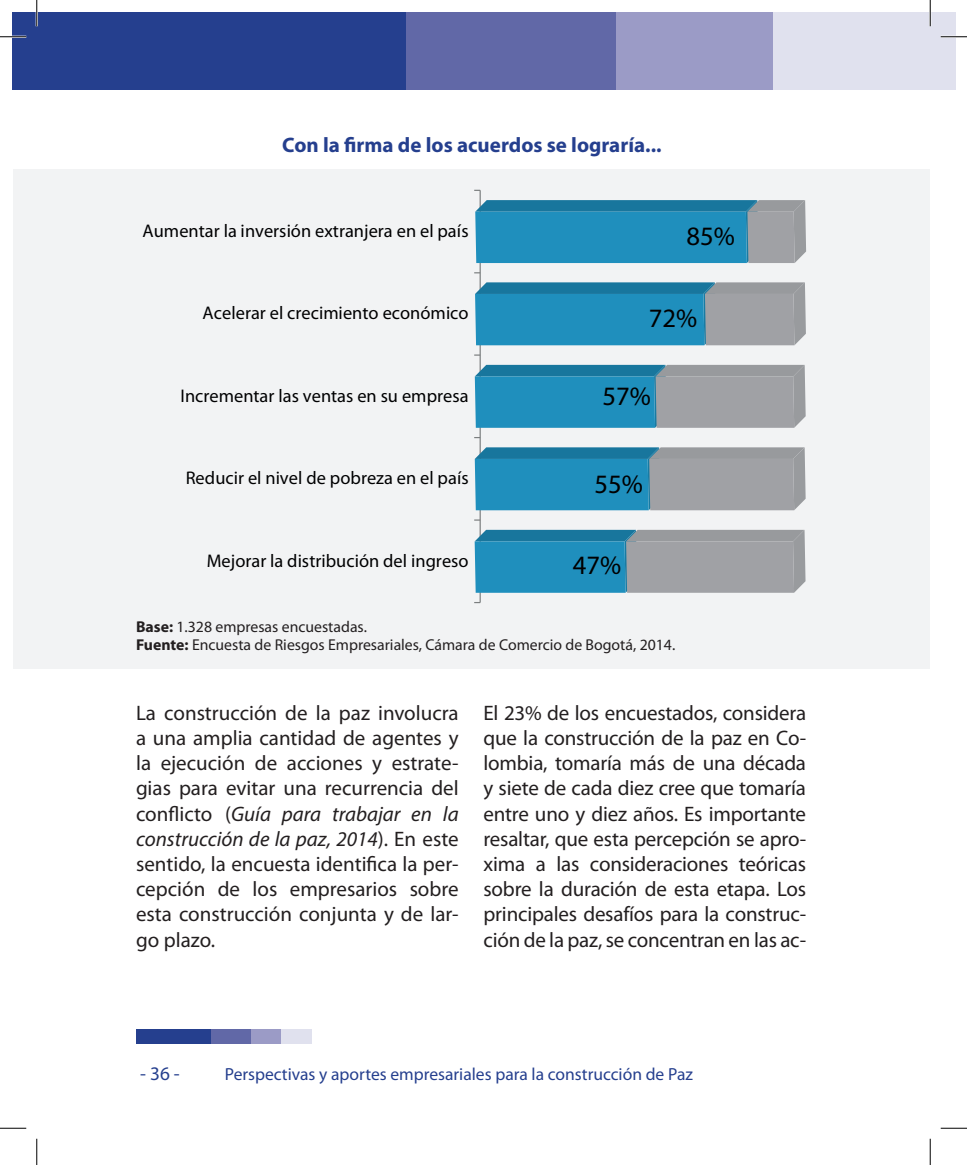
<style>
.page{position:relative;width:967px;height:1165px;background:#fff}
.page>*{position:absolute;margin:0;border:0;box-sizing:border-box;transform-origin:0 0}
.t1{font:26.6px "Myriad Pro";color:#000001}
.t2{font:21px/25.2px "Myriad Pro";letter-spacing:-.01em;color:#231f20;text-align:justify}
.t3{font:700 21px "Myriad Pro";color:#253f8e}
.t4{font:19.25px "Myriad Pro";color:#253f8e}
.t5{font:18.38px "Myriad Pro";color:#000001}
.t6{font:17.5px "Myriad Pro";color:#253f8e}
.t7{font:15.75px/18.9px "Myriad Pro";color:#231f20}
.s1{font-weight:700}
.s2{font-style:italic}
</style>
<div class="page">
<div style="left:136px;top:1029px;width:76px;height:15px;background:#253f8e"></div>
<div style="left:211px;top:1029px;width:41px;height:15px;background:#6168a7"></div>
<div style="left:251px;top:1029px;width:30px;height:15px;background:#9b9bc6"></div>
<div style="left:281px;top:1029px;width:30px;height:15px;background:#e0e1ee"></div>
<div style="left:12px;top:12px;width:398px;height:77px;background:#253f8e"></div>
<div style="left:406px;top:12px;width:212px;height:77px;background:#6168a7"></div>
<div style="left:616px;top:12px;width:158px;height:77px;background:#9b9bc6"></div>
<div style="left:772px;top:12px;width:158px;height:77px;background:#e0e1ee"></div>
<div style="left:930px;top:12px;width:24px;height:77px;background:#e0e1ee"></div>
<div style="left:14px;top:169px;width:916px;height:500px;background:#f2f3f4"></div>
<hr style="left:479px;top:190px;width:1px;height:412px;background:#7b7e7f">
<svg style="left:474px;top:530px;width:331px;height:63px;background:#6597ad"></svg>
<svg style="left:475px;top:447px;width:330px;height:63px;background:#5c95ae"></svg>
<svg style="left:475px;top:365px;width:330px;height:63px;background:#5895af"></svg>
<svg style="left:475px;top:282px;width:330px;height:63px;background:#4692b2"></svg>
<svg style="left:475px;top:200px;width:331px;height:63px;background:#368fb4"></svg>
<svg style="left:474px;top:354px;width:6px;height:2px"></svg>
<svg style="left:474px;top:519px;width:6px;height:2px"></svg>
<hr style="left:0;top:36px;width:26px;height:2px;background:#fff">
<hr style="left:940px;top:36px;width:26px;height:2px;background:#fff">
<hr style="left:36px;top:0;width:2px;height:26px;background:#fff">
<hr style="left:929px;top:0;width:2px;height:26px;background:#fff">
<svg style="left:0;top:36px;width:26px;height:1px"></svg>
<svg style="left:940px;top:36px;width:26px;height:1px"></svg>
<svg style="left:0;top:1128px;width:26px;height:1px"></svg>
<svg style="left:940px;top:1128px;width:26px;height:1px"></svg>
<svg style="left:36px;top:0;width:1px;height:26px"></svg>
<svg style="left:36px;top:1139px;width:1px;height:26px"></svg>
<svg style="left:929px;top:0;width:1px;height:26px"></svg>
<svg style="left:929px;top:1139px;width:1px;height:26px"></svg>
<p class="t3" style="left:282px;top:131px;width:381px">Con la firma de los acuerdos se lograría...</p>
<p class="t5" style="left:142px;top:219px;width:327px">Aumentar la inversión extranjera en el país</p>
<p class="t1" style="left:686px;top:220px;width:50px">85%</p>
<p class="t5" style="left:202px;top:302px;width:267px">Acelerar el crecimiento económico</p>
<p class="t1" style="left:649px;top:301px;width:50px">72%</p>
<p class="t5" style="left:180px;top:384px;width:289px">Incrementar las ventas en su empresa</p>
<p class="t1" style="left:602px;top:380px;width:50px">57%</p>
<p class="t5" style="left:186px;top:467px;width:284px">Reducir el nivel de pobreza en el país</p>
<p class="t1" style="left:594px;top:467px;width:50px">55%</p>
<p class="t5" style="left:207px;top:549px;width:263px">Mejorar la distribución del ingreso</p>
<p class="t1" style="left:572px;top:548px;width:50px">47%</p>
<p class="t7" style="left:136px;top:616px;width:540px"><span class="s1">Base:</span> 1.328 empresas encuestadas.<br><span class="s1">Fuente:</span> Encuesta de Riesgos Empresariales, Cámara de Comercio de Bogotá, 2014.</p>
<p class="t2" style="left:136px;top:700px;width:324px">La construcción de la paz involucra a una amplia cantidad de agentes y la ejecución de acciones y estrate&shy;gias para evitar una recurrencia del conflicto (<span class="s2">Guía para trabajar en la construcción de la paz, 2014</span>). En este sentido, la encuesta identifica la per&shy;cepción de los empresarios sobre esta construcción conjunta y de lar&shy;go plazo.</p>
<p class="t2" style="left:483px;top:700px;width:324px">El 23% de los encuestados, considera que la construcción de la paz en Co&shy;lombia, tomaría más de una década y siete de cada diez cree que tomaría entre uno y diez años. Es importante resaltar, que esta percepción se apro&shy;xima a las consideraciones teóricas sobre la duración de esta etapa. Los principales desafíos para la construc&shy;ción de la paz, se concentran en las ac-</p>
<p class="t4" style="left:140px;top:1061px;width:41px">- 36 -</p>
<p class="t6" style="left:225px;top:1063px;width:469px">Perspectivas y aportes empresariales para la construcción de Paz</p>
</div>
